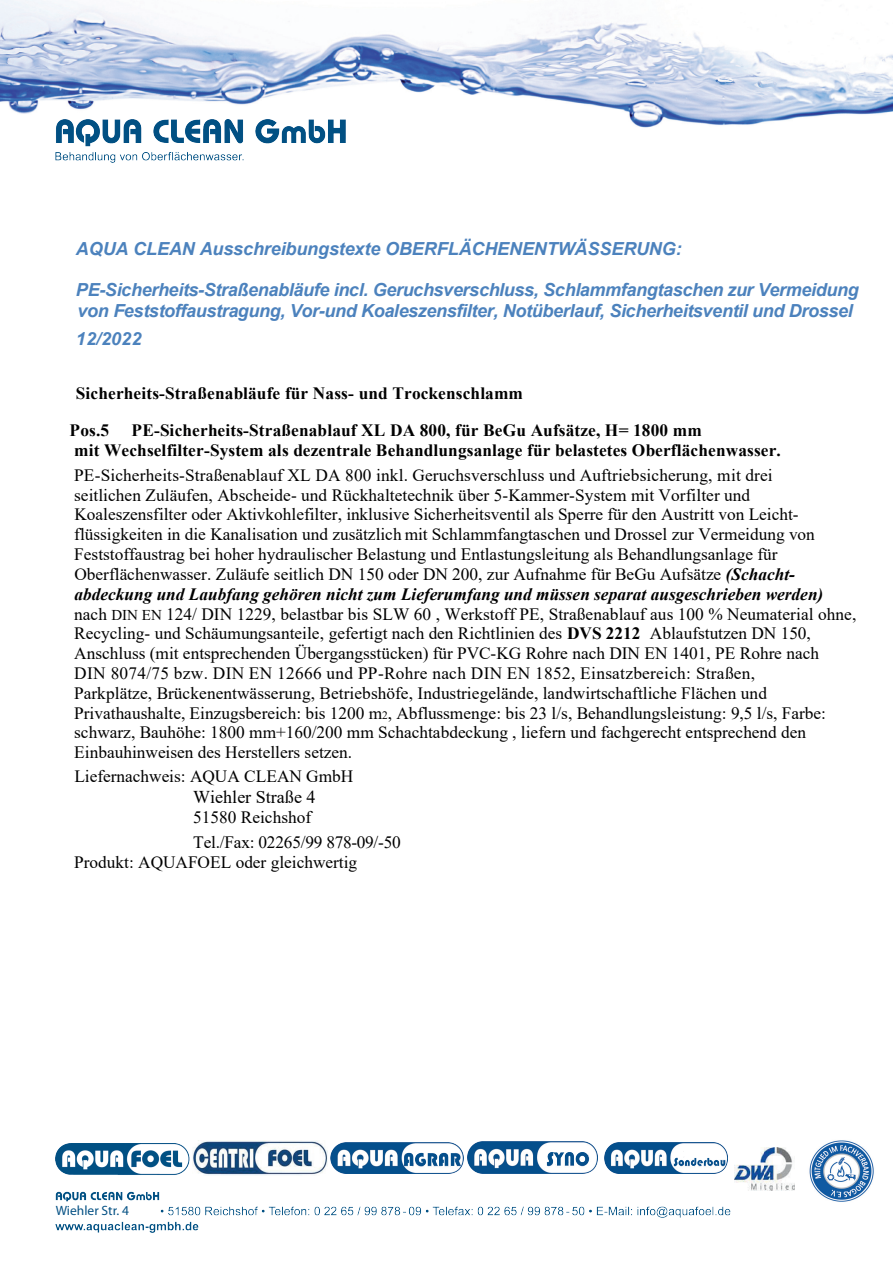
<style>
.page{position:relative;width:893px;height:1263px;background:#fff}
.page>*{position:absolute;margin:0;border:0;box-sizing:border-box;transform-origin:0 0}
.t1{font:italic 700 18px/21px "Arial";letter-spacing:-.015em;color:#4c82bd}
.t2{font:18px "Times New Roman";color:#000001}
.t3{font:17.25px/19.8px "Times New Roman";color:#000001}
.t4{font:700 17.25px/37.3px "Times New Roman";letter-spacing:.01em;color:#000001}
.t5{font:13.5px "Myriad Pro";color:#055184}
.s1{font-weight:700;font-style:italic}
.s2{font-size:15px}
.s3{font-weight:700}
.s4{font-size:11.4px}
</style>
<div class="page">
<img style="left:56px;top:130px;width:739px;height:1102px">
<img style="left:809px;top:1140px;width:65px;height:62px">
<img style="left:193px;top:1140px;width:134px;height:35px">
<img style="left:330px;top:1142px;width:133px;height:31px">
<img style="left:468px;top:1142px;width:130px;height:31px">
<img style="left:605px;top:1142px;width:123px;height:31px">
<img style="left:0;top:0;width:893px;height:130px">
<img style="left:735px;top:1148px;width:59px;height:42px">
<p class="t1" style="left:76px;top:238px;width:607px">AQUA CLEAN Ausschreibungstexte OBERFLÄCHENENTWÄSSERUNG:</p>
<p class="t1" style="left:76px;top:280px;width:784px">PE-Sicherheits-Straßenabläufe incl. Geruchsverschluss, Schlammfangtaschen zur Vermeidung von Feststoffaustragung, Vor-und Koaleszensfilter, Notüberlauf, Sicherheitsventil und Drossel</p>
<p class="t1" style="left:76px;top:329px;width:67px">12/2022</p>
<p class="t4" style="left:70px;top:374px;width:455px;text-indent:6px">Sicherheits-Straßenabläufe für Nass- und Trockenschlamm<br>Pos.5</p>
<p class="t4" style="left:74px;top:420px;width:708px;line-height:20px;text-indent:57px">PE-Sicherheits-Straßenablauf XL DA 800, für BeGu Aufsätze, H= 1800 mm<br>mit Wechselfilter-System als dezentrale Behandlungsanlage für belastetes Oberflächenwasser.</p>
<p class="t3" style="left:74px;top:465px;width:784px">PE-Sicherheits-Straßenablauf XL DA 800 inkl. Geruchsverschluss und Auftriebsicherung, mit drei<br>seitlichen Zuläufen, Abscheide- und Rückhaltetechnik über 5-Kammer-System mit Vorfilter und Koaleszensfilter oder Aktivkohlefilter, inklusive Sicherheitsventil als Sperre für den Austritt von Leicht&shy;flüssigkeiten in die Kanalisation und zusätzlich mit Schlammfangtaschen und Drossel zur Vermeidung von Feststoffaustrag bei hoher hydraulischer Belastung und Entlastungsleitung als Behandlungsanlage für Oberflächenwasser. Zuläufe seitlich DN 150 oder DN 200, zur Aufnahme für BeGu Aufsätze <span class="s1">(Schacht&shy;abdeckung und Laubfang gehören nicht zum Lieferumfang und müssen separat ausgeschrieben werden) </span>nach <span class="s2">DIN EN</span> 124/ DIN 1229, belastbar bis SLW 60 , Werkstoff PE, Straßenablauf aus 100 % Neumaterial ohne, Recycling- und Schäumungsanteile, gefertigt nach den Richtlinien des <span class="s3">DVS 2212</span> Ablaufstutzen DN 150, Anschluss (mit entsprechenden Übergangsstücken) für PVC-KG Rohre nach DIN EN 1401, PE Rohre nach<br>DIN 8074/75 bzw. DIN EN 12666 und PP-Rohre nach DIN EN 1852, Einsatzbereich: Straßen,<br>Parkplätze, Brückenentwässerung, Betriebshöfe, Industriegelände, landwirtschaftliche Flächen und Privathaushalte, Einzugsbereich: bis 1200 m<span class="s4">2</span>, Abflussmenge: bis 23 l/s, Behandlungsleistung: 9,5 l/s, Farbe: schwarz, Bauhöhe: 1800 mm+160/200 mm Schachtabdeckung , liefern und fachgerecht entsprechend den Einbauhinweisen des Herstellers setzen.</p>
<p class="t3" style="left:74px;top:766px;width:281px">Liefernachweis: AQUA CLEAN GmbH</p>
<p class="t2" style="left:193px;top:784px;width:124px">Wiehler Straße 4</p>
<p class="t3" style="left:193px;top:805px;width:209px;line-height:24.5px">51580 Reichshof<br>Tel./Fax: 02265/99 878-09/-50</p>
<p class="t3" style="left:74px;top:851px;width:284px">Produkt: AQUAFOEL oder gleichwertig</p>
<p class="t5" style="left:56px;top:1202px;width:75px">Wiehler Str. 4</p>
</div>
